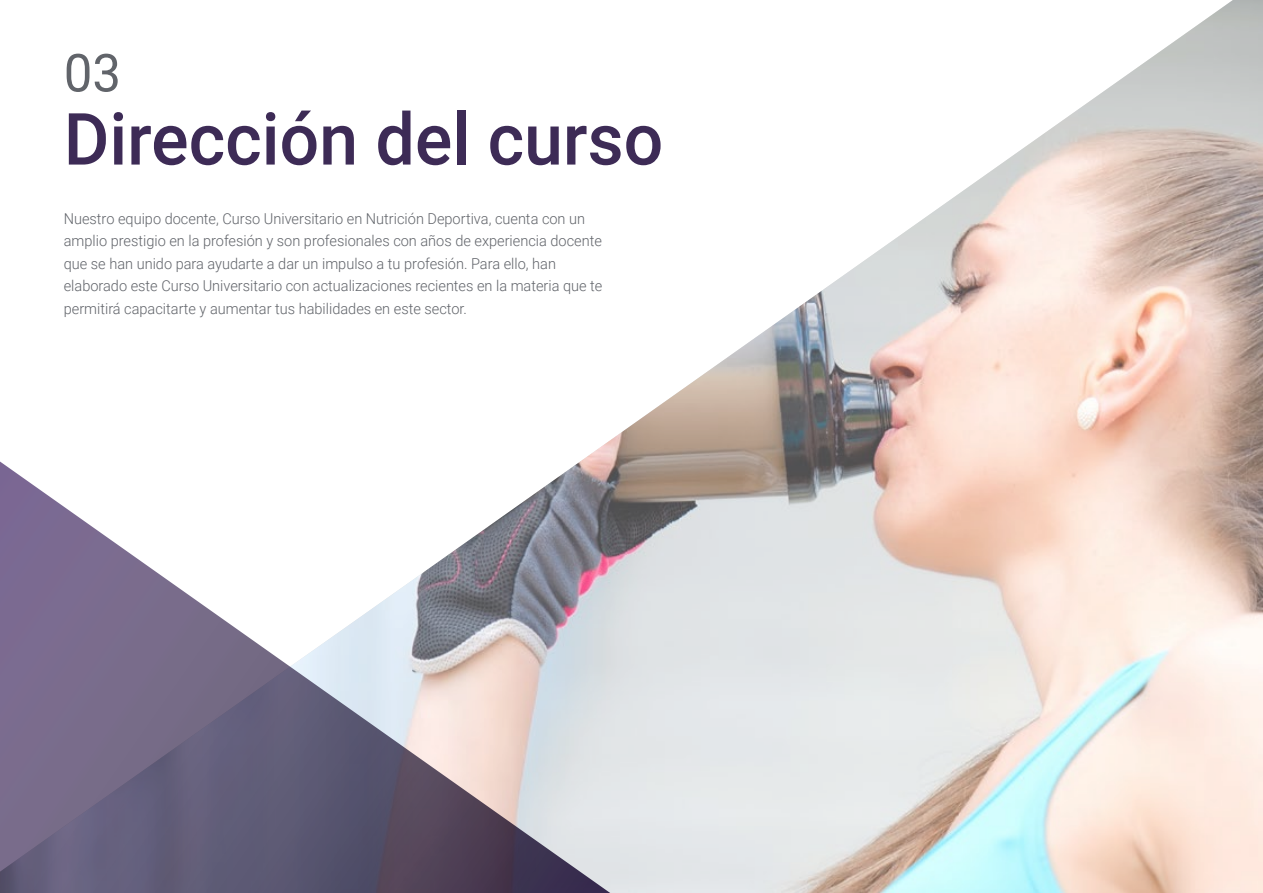
<style>
.page{position:relative;width:1263px;height:893px;background:#fff}
.page>*{position:absolute;margin:0;border:0;box-sizing:border-box;transform-origin:0 0}
.t1{font:500 72px "Roboto";color:#3d2b56}
.t2{font:52.5px "Roboto";color:#61646a}
.t3{font:300 15px/22.5px "Roboto";color:#61646a}
</style>
<div class="page">
<img style="left:602px;top:0;width:661px;height:893px">
<svg style="left:0;top:446px;width:640px;height:447px"></svg>
<h2 class="t2" style="left:64px;top:36px;width:59px">03</h2>
<h1 class="t1" style="left:64px;top:89px;width:601px">Dirección del curso</h1>
<p class="t3" style="left:64px;top:207px;width:540px">Nuestro equipo docente, Curso Universitario en Nutrición Deportiva, cuenta con un amplio prestigio en la profesión y son profesionales con años de experiencia docente que se han unido para ayudarte a dar un impulso a tu profesión. Para ello, han elaborado este Curso Universitario con actualizaciones recientes en la materia que te permitirá capacitarte y aumentar tus habilidades en este sector.</p>
</div>
